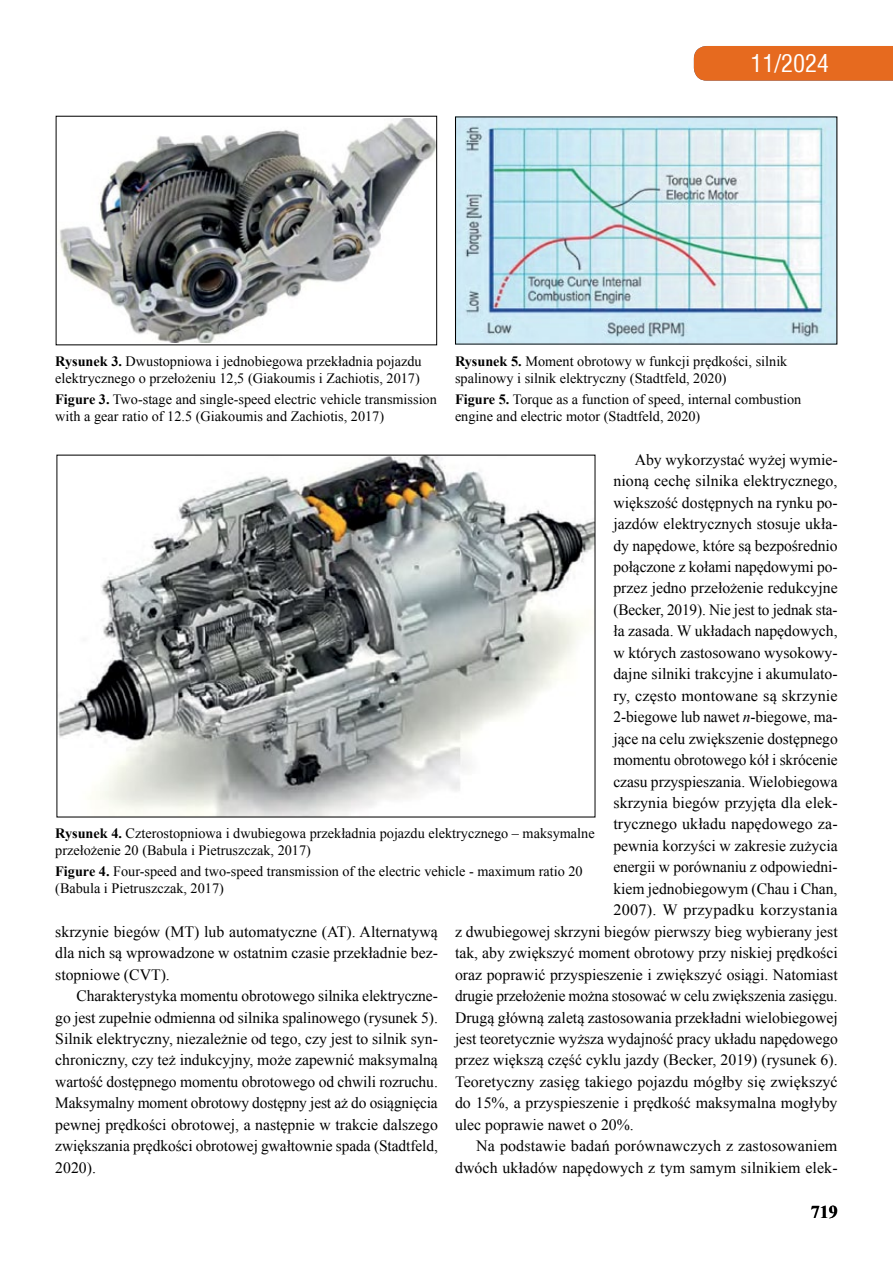
<style>
.page{position:relative;width:893px;height:1263px;background:#fff}
.page>*{position:absolute;margin:0;border:0;box-sizing:border-box;transform-origin:0 0}
.t1{font:24px "Switzerland Condensed";color:#fff}
.t2{font:700 18px "Times New Roman";color:#000}
.t3{font:15.75px/21.5px "Times New Roman";color:#000;text-align:justify}
.t4{font:14.25px/17.1px "Times New Roman";color:#000}
.s1{font-weight:700}
.s2{font-style:italic}
</style>
<div class="page">
<div style="left:694px;top:46px;width:199px;height:35px;background:#e66a1f"></div>
<img style="left:60px;top:119px;width:375px;height:223px">
<img style="left:457px;top:119px;width:378px;height:223px">
<img style="left:59px;top:457px;width:534px;height:358px">
<h1 class="t1" style="left:750px;top:48px;width:80px">11/2024</h1>
<p class="t4" style="left:55px;top:352px;width:368px"><span class="s1">Rysunek 3.</span> Dwustopniowa i jednobiegowa przekładnia pojazdu elektrycznego o przełożeniu 12,5 (Giakoumis i Zachiotis, 2017)</p>
<p class="t4" style="left:55px;top:391px;width:383px"><span class="s1">Figure 3.</span> Two-stage and single-speed electric vehicle transmission with a gear ratio of 12.5 (Giakoumis and Zachiotis, 2017)</p>
<p class="t4" style="left:455px;top:352px;width:334px"><span class="s1">Rysunek 5.</span> Moment obrotowy w funkcji prędkości, silnik spalinowy i silnik elektryczny (Stadtfeld, 2020)</p>
<p class="t4" style="left:455px;top:391px;width:348px"><span class="s1">Figure 5.</span> Torque as a function of speed, internal combustion engine and electric motor (Stadtfeld, 2020)</p>
<p class="t3" style="left:635px;top:448px;width:205px">Aby wykorzystać wyżej wymie-</p>
<p class="t3" style="left:613px;top:470px;width:226px">nioną cechę silnika elektrycznego,</p>
<p class="t3" style="left:613px;top:491px;width:226px">większość dostępnych na rynku po-</p>
<p class="t3" style="left:613px;top:513px;width:226px">jazdów elektrycznych stosuje ukła-</p>
<p class="t3" style="left:613px;top:534px;width:226px">dy napędowe, które są bezpośrednio</p>
<p class="t3" style="left:613px;top:556px;width:226px">połączone z kołami napędowymi po-</p>
<p class="t3" style="left:613px;top:577px;width:226px">przez jedno przełożenie redukcyjne</p>
<p class="t3" style="left:613px;top:599px;width:226px">(Becker, 2019). Nie jest to jednak sta-</p>
<p class="t3" style="left:613px;top:620px;width:226px">ła zasada. W układach napędowych,</p>
<p class="t3" style="left:613px;top:641px;width:226px">w których zastosowano wysokowy-</p>
<p class="t3" style="left:613px;top:663px;width:226px">dajne silniki trakcyjne i akumulato-</p>
<p class="t3" style="left:613px;top:684px;width:226px">ry, często montowane są skrzynie</p>
<p class="t3" style="left:613px;top:706px;width:226px">2-biegowe lub nawet <span class="s2">n</span>-biegowe, ma-</p>
<p class="t3" style="left:613px;top:727px;width:226px">jące na celu zwiększenie dostępnego</p>
<p class="t3" style="left:613px;top:749px;width:226px">momentu obrotowego kół i skrócenie</p>
<p class="t3" style="left:613px;top:770px;width:226px">czasu przyspieszania. Wielobiegowa</p>
<p class="t3" style="left:613px;top:792px;width:226px">skrzynia biegów przyjęta dla elek-</p>
<p class="t3" style="left:613px;top:813px;width:226px">trycznego układu napędowego za-</p>
<p class="t3" style="left:613px;top:835px;width:226px">pewnia korzyści w zakresie zużycia</p>
<p class="t3" style="left:613px;top:856px;width:226px">energii w porównaniu z odpowiedni-</p>
<p class="t3" style="left:613px;top:877px;width:226px">kiem jednobiegowym (Chau i Chan,</p>
<p class="t3" style="left:613px;top:899px;width:226px">2007). W przypadku korzystania</p>
<p class="t3" style="left:455px;top:920px;width:384px">z dwubiegowej skrzyni biegów pierwszy bieg wybierany jest</p>
<p class="t3" style="left:455px;top:942px;width:384px">tak, aby zwiększyć moment obrotowy przy niskiej prędkości</p>
<p class="t3" style="left:455px;top:963px;width:384px">oraz poprawić przyspieszenie i zwiększyć osiągi. Natomiast</p>
<p class="t3" style="left:455px;top:985px;width:384px">drugie przełożenie można stosować w celu zwiększenia zasięgu.</p>
<p class="t3" style="left:455px;top:1006px;width:384px">Drugą główną zaletą zastosowania przekładni wielobiegowej</p>
<p class="t3" style="left:455px;top:1028px;width:384px">jest teoretycznie wyższa wydajność pracy układu napędowego</p>
<p class="t3" style="left:455px;top:1049px;width:384px">przez większą część cyklu jazdy (Becker, 2019) (rysunek 6).</p>
<p class="t3" style="left:455px;top:1070px;width:384px">Teoretyczny zasięg takiego pojazdu mógłby się zwiększyć</p>
<p class="t3" style="left:455px;top:1092px;width:384px">do 15%, a przyspieszenie i prędkość maksymalna mogłyby</p>
<p class="t3" style="left:455px;top:1113px;width:180px">ulec poprawie nawet o 20%.</p>
<p class="t3" style="left:476px;top:1135px;width:363px">Na podstawie badań porównawczych z zastosowaniem</p>
<p class="t3" style="left:455px;top:1156px;width:384px">dwóch układów napędowych z tym samym silnikiem elek-</p>
<p class="t4" style="left:55px;top:824px;width:541px"><span class="s1">Rysunek 4.</span> Czterostopniowa i dwubiegowa przekładnia pojazdu elektrycznego – maksymalne przełożenie 20 (Babula i Pietruszczak, 2017)</p>
<p class="t4" style="left:55px;top:863px;width:529px"><span class="s1">Figure 4.</span> Four-speed and two-speed transmission of the electric vehicle - maximum ratio 20 (Babula i Pietruszczak, 2017)</p>
<p class="t3" style="left:55px;top:920px;width:384px">skrzynie biegów (MT) lub automatyczne (AT). Alternatywą dla nich są wprowadzone w ostatnim czasie przekładnie bez&shy;stopniowe (CVT).</p>
<p class="t3" style="left:55px;top:985px;width:384px;text-indent:21px">Charakterystyka momentu obrotowego silnika elektryczne&shy;go jest zupełnie odmienna od silnika spalinowego (rysunek 5).<br>Silnik elektryczny, niezależnie od tego, czy jest to silnik syn&shy;chroniczny, czy też indukcyjny, może zapewnić maksymalną wartość dostępnego momentu obrotowego od chwili rozruchu.<br>Maksymalny moment obrotowy dostępny jest aż do osiągnięcia pewnej prędkości obrotowej, a następnie w trakcie dalszego zwiększania prędkości obrotowej gwałtownie spada (Stadtfeld, 2020).</p>
<p class="t2" style="left:811px;top:1199px;width:28px">719</p>
</div>
